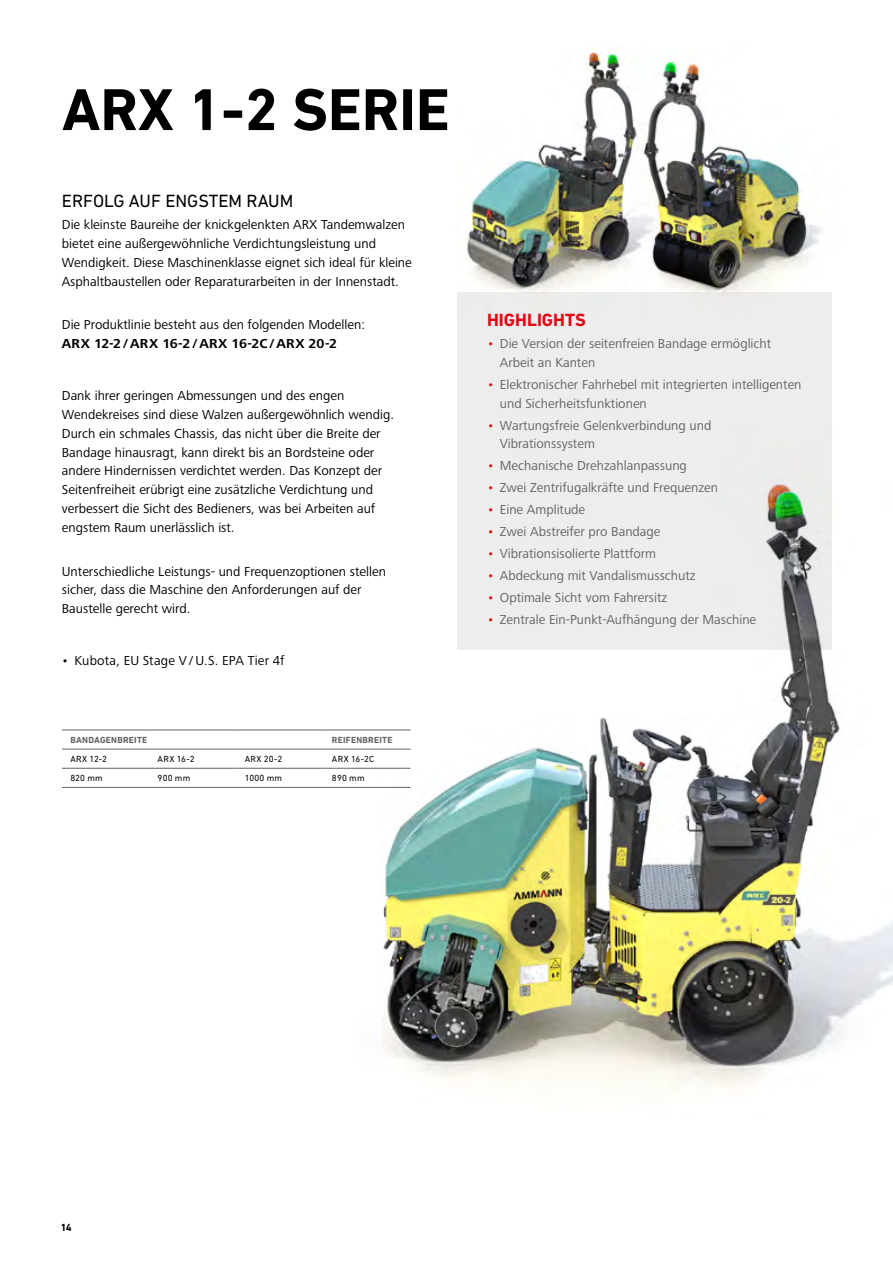
<style>
.page{position:relative;width:893px;height:1263px;background:#fff}
.page>*{position:absolute;margin:0;border:0;box-sizing:border-box;transform-origin:0 0}
.t1{font:700 60px "DIN Next LT Pro";color:#000}
.t2{font:18px "DIN Next LT Pro";color:#000}
.t3{font:700 18px "DIN Next LT Pro";color:#e30613}
.t4{font:13.5px/18.8px "Frutiger Next LTW1 G";color:#000}
.t5{font:13.5px/18.8px "Frutiger Next LTW1 G";color:#646363}
.t6{font:700 13.5px "Frutiger Next LTW1 G";letter-spacing:.02em;color:#000}
.t7{font:700 10.5px "DIN Next LT Pro";color:#000}
.t8{font:9px "DIN Next LT Pro";letter-spacing:.025em;color:#000}
.t9{font:700 9px "DIN Next LT Pro";letter-spacing:.025em;color:#646363}
.s1{color:#e30613}
</style>
<div class="page">
<div style="left:457px;top:292px;width:374px;height:357px;background:#ededed"></div>
<img style="left:467px;top:48px;width:144px;height:245px">
<img style="left:611px;top:52px;width:221px;height:261px">
<img style="left:96px;top:429px;width:797px;height:664px">
<hr style="left:62px;top:749px;width:87px;height:1px;background:#646363">
<hr style="left:149px;top:749px;width:87px;height:1px;background:#646363">
<hr style="left:236px;top:749px;width:87px;height:1px;background:#646363">
<hr style="left:323px;top:749px;width:88px;height:1px;background:#646363">
<hr style="left:62px;top:768px;width:87px;height:1px;background:#646363">
<hr style="left:149px;top:768px;width:87px;height:1px;background:#646363">
<hr style="left:236px;top:768px;width:87px;height:1px;background:#646363">
<hr style="left:323px;top:768px;width:88px;height:1px;background:#646363">
<hr style="left:62px;top:730px;width:87px;height:1px;background:#646363">
<hr style="left:149px;top:730px;width:87px;height:1px;background:#646363">
<hr style="left:236px;top:730px;width:87px;height:1px;background:#646363">
<hr style="left:323px;top:730px;width:88px;height:1px;background:#646363">
<hr style="left:62px;top:787px;width:87px;height:1px;background:#646363">
<hr style="left:149px;top:787px;width:87px;height:1px;background:#646363">
<hr style="left:236px;top:787px;width:87px;height:1px;background:#646363">
<hr style="left:323px;top:787px;width:88px;height:1px;background:#646363">
<h1 class="t1" style="left:62px;top:75px;width:389px">ARX 1-2 SERIE</h1>
<h2 class="t2" style="left:62px;top:191px;width:233px">ERFOLG AUF ENGSTEM RAUM</h2>
<p class="t4" style="left:62px;top:216px;width:351px">Die kleinste Baureihe der knickgelenkten ARX Tandemwalzen bietet eine außergewöhnliche Verdichtungsleistung und Wendigkeit. Diese Maschinenklasse eignet sich ideal für kleine Asphaltbaustellen oder Reparaturarbeiten in der Innenstadt.</p>
<p class="t4" style="left:62px;top:316px;width:305px">Die Produktlinie besteht aus den folgenden Modellen:</p>
<p class="t6" style="left:62px;top:336px;width:277px">ARX 12-2 / ARX 16-2 / ARX 16-2C / ARX 20-2</p>
<p class="t4" style="left:62px;top:387px;width:334px">Dank ihrer geringen Abmessungen und des engen Wendekreises sind diese Walzen außergewöhnlich wendig.<br>Durch ein schmales Chassis, das nicht über die Breite der Bandage hinausragt, kann direkt bis an Bordsteine oder andere Hindernissen verdichtet werden. Das Konzept der Seitenfreiheit erübrigt eine zusätzliche Verdichtung und verbessert die Sicht des Bedieners, was bei Arbeiten auf engstem Raum unerlässlich ist.</p>
<p class="t4" style="left:62px;top:562px;width:326px">Unterschiedliche Leistungs- und Frequenzoptionen stellen sicher, dass die Maschine den Anforderungen auf der<br>Baustelle gerecht wird.</p>
<p class="t4" style="left:62px;top:652px;width:224px">• Kubota, EU Stage V / U.S. EPA Tier 4f</p>
<p class="t9" style="left:70px;top:734px;width:79px">BANDAGENBREITE</p>
<p class="t9" style="left:332px;top:734px;width:62px">REIFENBREITE</p>
<p class="t8" style="left:70px;top:754px;width:38px">ARX 12-2</p>
<p class="t8" style="left:158px;top:754px;width:39px">ARX 16-2</p>
<p class="t8" style="left:245px;top:754px;width:39px">ARX 20-2</p>
<p class="t8" style="left:332px;top:754px;width:44px">ARX 16-2C</p>
<p class="t8" style="left:70px;top:773px;width:34px">820 mm</p>
<p class="t8" style="left:158px;top:773px;width:34px">900 mm</p>
<p class="t8" style="left:245px;top:773px;width:39px">1000 mm</p>
<p class="t8" style="left:332px;top:773px;width:34px">890 mm</p>
<h2 class="t3" style="left:487px;top:310px;width:100px">HIGHLIGHTS</h2>
<p class="t5" style="left:500px;top:335px;width:273px;text-indent:-13px"><span class="s1">•</span> Die Version der seitenfreien Bandage ermöglicht<br>Arbeit an Kanten</p>
<p class="t5" style="left:500px;top:376px;width:303px;text-indent:-13px"><span class="s1">•</span> Elektronischer Fahrhebel mit integrierten intelligenten und Sicherheitsfunktionen</p>
<p class="t5" style="left:500px;top:416px;width:213px;text-indent:-13px"><span class="s1">•</span> Wartungsfreie Gelenkverbindung und<br>Vibrationssystem</p>
<p class="t5" style="left:487px;top:457px;width:201px"><span class="s1">•</span> Mechanische Drehzahlanpassung</p>
<p class="t5" style="left:487px;top:479px;width:233px"><span class="s1">•</span> Zwei Zentrifugalkräfte und Frequenzen</p>
<p class="t5" style="left:487px;top:501px;width:100px"><span class="s1">•</span> Eine Amplitude</p>
<p class="t5" style="left:487px;top:523px;width:175px"><span class="s1">•</span> Zwei Abstreifer pro Bandage</p>
<p class="t5" style="left:487px;top:545px;width:171px"><span class="s1">•</span> Vibrationsisolierte Plattform</p>
<p class="t5" style="left:487px;top:567px;width:210px"><span class="s1">•</span> Abdeckung mit Vandalismusschutz</p>
<p class="t5" style="left:487px;top:589px;width:182px"><span class="s1">•</span> Optimale Sicht vom Fahrersitz</p>
<p class="t5" style="left:487px;top:610px;width:271px"><span class="s1">•</span> Zentrale Ein-Punkt-Aufhängung der Maschine</p>
<p class="t7" style="left:62px;top:1221px;width:12px">14</p>
</div>
